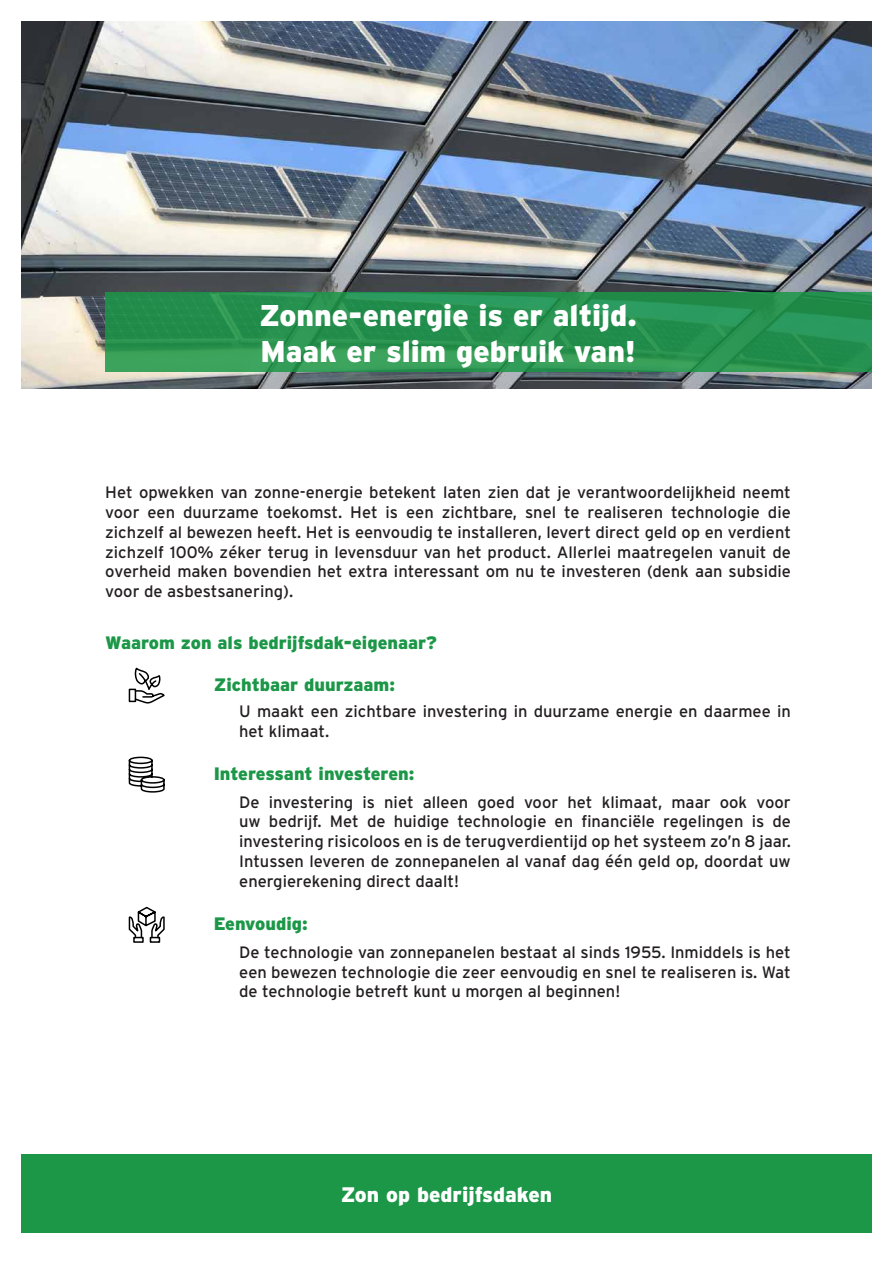
<style>
.page{position:relative;width:893px;height:1263px;background:#fff}
.page>*{position:absolute;margin:0;border:0;box-sizing:border-box;transform-origin:0 0}
.t1{font:900 30px/36px "Interstate";color:#fff}
.t2{font:900 21px "Interstate";color:#fff}
.t3{font:900 18px "Interstate";color:#1b9747}
.t4{font:16.5px/19.8px "Interstate";color:#231f20;text-align:justify}
</style>
<div class="page">
<img style="left:21px;top:21px;width:851px;height:367px">
<svg style="left:105px;top:292px;width:767px;height:80px;background:#289351"></svg>
<div style="left:21px;top:1154px;width:851px;height:79px;background:#1b9747"></div>
<div style="left:129px;top:689px;width:7px;height:13px;border:2px solid #000"></div>
<svg style="left:133px;top:667px;width:32px;height:37px"></svg>
<svg style="left:128px;top:756px;width:37px;height:37px"></svg>
<div style="left:150px;top:937px;width:10px;height:6px;border:2px solid #000"></div>
<div style="left:133px;top:937px;width:11px;height:6px;border:2px solid #000"></div>
<svg style="left:128px;top:906px;width:37px;height:33px"></svg>
<h1 class="t1" style="left:259px;top:297px;width:379px">Zonne-energie is er altijd.<br>Maak er slim gebruik van!</h1>
<p class="t4" style="left:105px;top:482px;width:687px">Het opwekken van zonne-energie betekent laten zien dat je verantwoordelijkheid neemt voor een duurzame toekomst. Het is een zichtbare, snel te realiseren technologie die zichzelf al bewezen heeft. Het is eenvoudig te installeren, levert direct geld op en verdient zichzelf 100% zéker terug in levensduur van het product. Allerlei maatregelen vanuit de overheid maken bovendien het extra interessant om nu te investeren (denk aan subsidie voor de asbestsanering).</p>
<p class="t3" style="left:105px;top:632px;width:333px">Waarom zon als bedrijfsdak-eigenaar?</p>
<p class="t3" style="left:214px;top:674px;width:183px">Zichtbaar duurzaam:</p>
<p class="t4" style="left:239px;top:701px;width:553px">U maakt een zichtbare investering in duurzame energie en daarmee in het klimaat.</p>
<p class="t3" style="left:214px;top:763px;width:202px">Interessant investeren:</p>
<p class="t4" style="left:239px;top:792px;width:553px">De investering is niet alleen goed voor het klimaat, maar ook voor uw bedrijf. Met de huidige technologie en financiële regelingen is de investering risicoloos en is de terugverdientijd op het systeem zo’n 8 jaar.<br>Intussen leveren de zonnepanelen al vanaf dag één geld op, doordat uw energierekening direct daalt!</p>
<p class="t3" style="left:214px;top:913px;width:96px">Eenvoudig:</p>
<p class="t4" style="left:239px;top:942px;width:553px">De technologie van zonnepanelen bestaat al sinds 1955. Inmiddels is het een bewezen technologie die zeer eenvoudig en snel te realiseren is. Wat de technologie betreft kunt u morgen al beginnen!</p>
<p class="t2" style="left:341px;top:1182px;width:213px">Zon op bedrijfsdaken</p>
</div>
